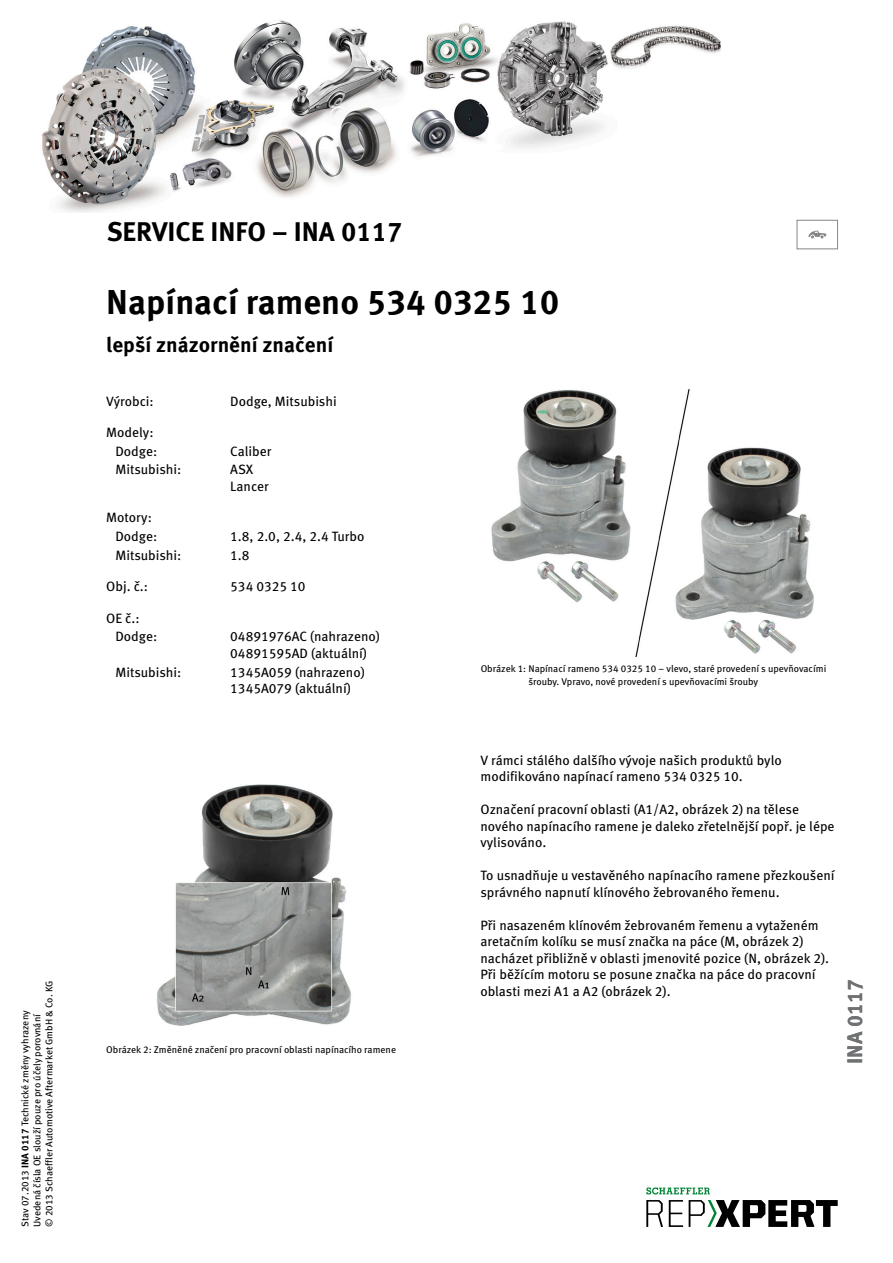
<style>
.page{position:relative;width:893px;height:1263px;background:#fff}
.page>*{position:absolute;margin:0;border:0;box-sizing:border-box;transform-origin:0 0}
.t1{font:700 34.5px "Meta Pro";color:#000}
.t2{font:700 27px "Meta Pro";color:#000}
.t3{font:700 21px "Meta Pro";color:#000}
.t4{font:700 21px "Meta Pro";color:#6f7172}
.t5{font:13.5px/16.5px "Meta Pro";color:#000}
.t6{font:9.75px/12px "Meta Pro";color:#000}
.s1{font-weight:700}
</style>
<div class="page">
<img style="left:491px;top:389px;width:323px;height:268px">
<img style="left:157px;top:784px;width:194px;height:242px">
<div style="left:797px;top:220px;width:41px;height:29px;border:1px solid #868789"></div>
<svg style="left:808px;top:231px;width:18px;height:7px"></svg>
<img style="left:42px;top:20px;width:679px;height:193px">
<svg style="left:646px;top:1200px;width:17px;height:27px"></svg>
<svg style="left:669px;top:1200px;width:14px;height:27px"></svg>
<svg style="left:689px;top:1200px;width:149px;height:27px"></svg>
<svg style="left:646px;top:1187px;width:64px;height:7px"></svg>
<p class="t6" style="left:19px;top:1227px;width:248px;rotate:-90deg">Stav 07.2013 <span class="s1">INA 0117</span> Technické změny vyhrazeny<br>Uvedená čísla OE slouží pouze pro účely porovnání<br>© 2013 Schaeffler Automotive Aftermarket GmbH &amp; Co. KG</p>
<h2 class="t2" style="left:107px;top:210px;width:297px">SERVICE INFO – INA 0117</h2>
<h1 class="t1" style="left:106px;top:275px;width:455px">Napínací rameno 534 0325 10</h1>
<h3 class="t3" style="left:106px;top:328px;width:229px">lepší znázornění značení</h3>
<p class="t5" style="left:106px;top:392px;width:49px">Výrobci:</p>
<p class="t5" style="left:230px;top:392px;width:108px">Dodge, Mitsubishi</p>
<p class="t5" style="left:106px;top:422px;width:52px;line-height:18.8px;text-align:right">Modely:<br>Dodge:</p>
<p class="t5" style="left:230px;top:442px;width:43px">Caliber</p>
<p class="t5" style="left:115px;top:461px;width:68px">Mitsubishi:</p>
<p class="t5" style="left:230px;top:461px;width:40px">ASX<br>Lancer</p>
<p class="t5" style="left:115px;top:507px;width:43px;line-height:18.8px;text-indent:-9px">Motory:<br>Dodge:</p>
<p class="t5" style="left:230px;top:527px;width:136px">1.8, 2.0, 2.4, 2.4 Turbo</p>
<p class="t5" style="left:115px;top:546px;width:68px">Mitsubishi:</p>
<p class="t5" style="left:230px;top:546px;width:21px">1.8</p>
<p class="t5" style="left:106px;top:577px;width:43px">Obj. č.:</p>
<p class="t5" style="left:230px;top:577px;width:77px">534 0325 10</p>
<p class="t5" style="left:115px;top:608px;width:43px;line-height:18.8px;text-indent:-9px">OE č.:<br>Dodge:</p>
<p class="t5" style="left:230px;top:627px;width:151px">04891976AC (nahrazeno)<br>04891595AD (aktuální)</p>
<p class="t5" style="left:115px;top:663px;width:68px">Mitsubishi:</p>
<p class="t5" style="left:230px;top:663px;width:136px">1345A059 (nahrazeno)<br>1345A079 (aktuální)</p>
<p class="t6" style="left:528px;top:662px;width:299px;line-height:12.8px;text-indent:-48px">Obrázek 1: Napínací rameno 534 0325 10 – vlevo, staré provedení s upevňovacími šrouby. Vpravo, nové provedení s upevňovacími šrouby</p>
<p class="t6" style="left:106px;top:1043px;width:291px">Obrázek 2: Změněné značení pro pracovní oblasti napínacího ramene</p>
<p class="t5" style="left:480px;top:751px;width:303px">V rámci stálého dalšího vývoje našich produktů bylo modifikováno napínací rameno 534 0325 10.</p>
<p class="t5" style="left:480px;top:800px;width:356px">Označení pracovní oblasti (A1/A2, obrázek 2) na tělese nového napínacího ramene je daleko zřetelnější popř. je lépe vylisováno.</p>
<p class="t5" style="left:480px;top:866px;width:356px">To usnadňuje u vestavěného napínacího ramene přezkoušení správného napnutí klínového žebrovaného řemenu.</p>
<p class="t5" style="left:480px;top:916px;width:350px">Při nasazeném klínovém žebrovaném řemenu a vytaženém aretačním kolíku se musí značka na páce (M, obrázek 2) nacházet přibližně v oblasti jmenovité pozice (N, obrázek 2).<br>Při běžícím motoru se posune značka na páce do pracovní oblasti mezi A1 a A2 (obrázek 2).</p>
<h3 class="t4" style="left:838px;top:1064px;width:86px;rotate:-90deg">INA 0117</h3>
</div>
